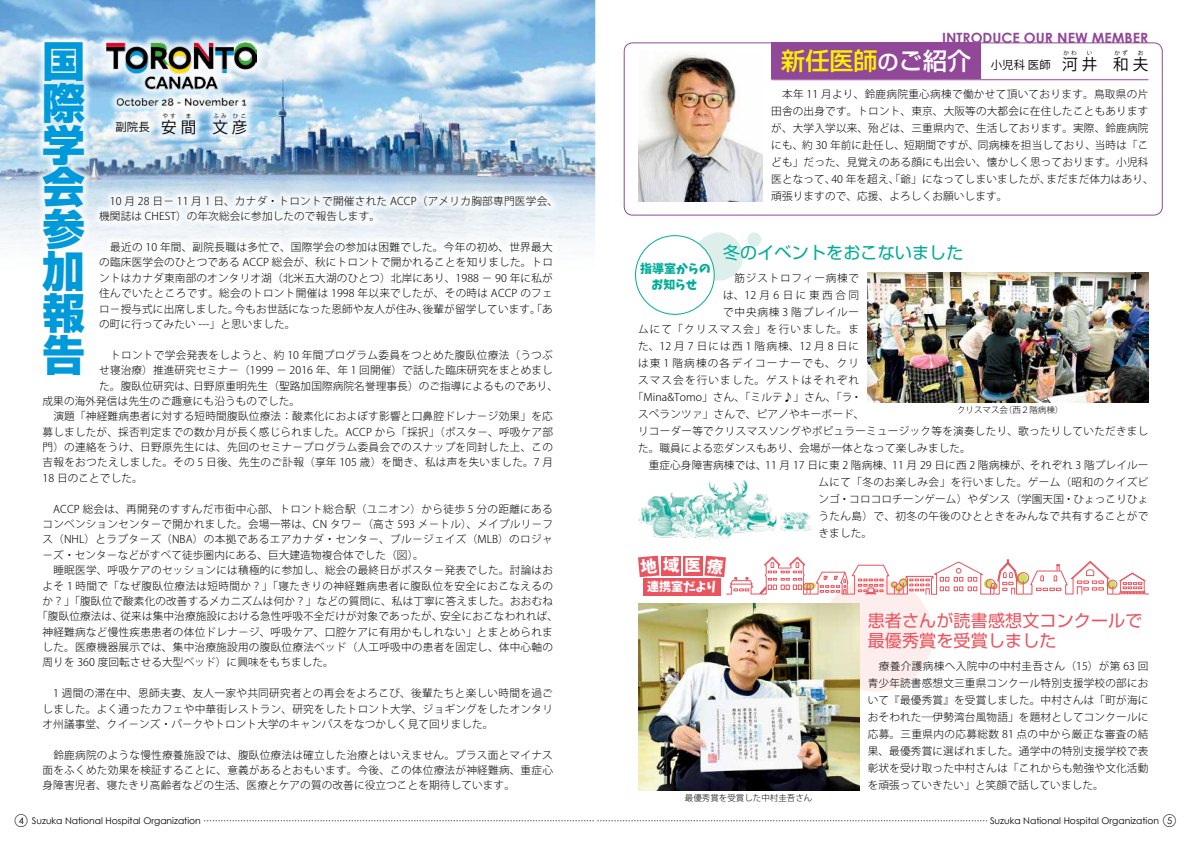
<style>
.page{position:relative;width:1191px;height:842px;background:#fff}
.page>*{position:absolute;margin:0;border:0;box-sizing:border-box;transform-origin:0 0}
.t1{font:800 42.1px/42.1px "Shin Go Pro";color:#0099d9;text-align:justify}
.t2{font:500 24.1px "Shin Go Pro";color:#fff100}
.t3{font:17px/19.8px "Shin Go Pro";letter-spacing:.01em;color:#ea545e}
.t4{font:17px "Shin Go Pro";letter-spacing:.01em;color:#00ac97}
.t5{font:16.3px "Keifont";color:#fff}
.t6{font:15.6px "Koz Go Pr 6 N";color:#000}
.t7{font:700 14.2px "Century Gothic";color:#924898}
.t8{font:12px/15.7px "Keifont";color:#00ac97;text-align:center}
.t9{font:12px "Keifont";color:#fff}
.t10{font:11.3px "Koz Go Pr 6 N";letter-spacing:.01em;color:#000}
.t11{font:300 10.6px/17px "Koz Go Pr 6 N";letter-spacing:.015em;color:#000;text-align:justify}
.t12{font:300 10.6px "Koz Go Pr 6 N";letter-spacing:.035em;color:#000}
.t13{font:300 10.6px "Koz Go Pr 6 N";letter-spacing:.11em;color:#000}
.t14{font:300 10.6px "Koz Go Pr 6 N";letter-spacing:.04em;color:#000}
.t15{font:300 10.6px "Koz Go Pr 6 N";letter-spacing:.105em;color:#000}
.t16{font:300 10.6px "Koz Go Pr 6 N";letter-spacing:.075em;color:#000}
.t17{font:300 10.6px "Koz Go Pr 6 N";letter-spacing:.235em;color:#000}
.t18{font:300 10.6px "Koz Go Pr 6 N";letter-spacing:.08em;color:#000}
.t19{font:8.5px "Koz Go Pro";color:#000}
.t20{font:300 8.5px "Koz Go Pr 6 N";color:#000}
.t21{font:5.7px "Koz Go Pr 6 N";letter-spacing:.39em;color:#000}
.s1{font-size:15.6px}
.s2{font-size:21.3px;color:#fff}
.s3{color:#fff}
.s4{font-size:14.2px}
.s5{font-family:"Century Gothic";font-size:9.2px}
</style>
<div class="page">
<img style="left:0;top:0;width:595px;height:244px">
<div style="left:819px;top:578px;width:114px;height:114px;background:#fdeeed;border-radius:50%"></div>
<div style="left:694px;top:232px;width:49px;height:49px;background:#deefeb;border-radius:50%"></div>
<div style="left:747px;top:232px;width:14px;height:15px;background:#deefeb;border-radius:50%"></div>
<div style="left:35px;top:188px;width:526px;height:610px;background:#fff"></div>
<div style="left:35px;top:34px;width:58px;height:350px;background:#fff;opacity:.75"></div>
<div style="left:97px;top:33px;width:169px;height:82px;background:#fff;opacity:.75"></div>
<img style="left:106px;top:43px;width:151px;height:63px">
<div style="left:108px;top:105px;width:146px;height:37px;background:#fff;opacity:.75"></div>
<div style="left:624px;top:43px;width:538px;height:172px;border:1px solid #924898;border-radius:9px"></div>
<hr style="left:771px;top:79px;width:377px;height:1px;background:#924898">
<img style="left:638px;top:52px;width:125px;height:149px">
<div style="left:771px;top:43px;width:210px;height:36px;background:#924898"></div>
<img style="left:638px;top:604px;width:221px;height:187px">
<div style="left:661px;top:556px;width:20px;height:19px;background:#ea545e"></div>
<div style="left:683px;top:556px;width:19px;height:19px;background:#ea545e"></div>
<div style="left:643px;top:578px;width:78px;height:17px;background:#ea545e"></div>
<img style="left:867px;top:272px;width:281px;height:131px">
<div style="left:635px;top:236px;width:79px;height:78px;background:#fff;border-radius:50%"></div>
<div style="left:635px;top:235px;width:79px;height:80px;border:1px solid #00ac97;border-radius:50%"></div>
<img style="left:638px;top:481px;width:172px;height:58px">
<svg style="left:638px;top:556px;width:21px;height:21px"></svg>
<svg style="left:704px;top:556px;width:444px;height:39px"></svg>
<h1 class="t1" style="left:43px;top:35px;width:44px">国際学会参加報告</h1>
<p class="t21" style="left:162px;top:112px;width:15px">やす</p>
<p class="t21" style="left:213px;top:112px;width:15px">ふみ</p>
<p class="t21" style="left:233px;top:112px;width:15px">ひこ</p>
<p class="t21" style="left:186px;top:112px;width:7px">ま</p>
<p class="t10" style="left:115px;top:121px;width:63px">副院長　<span class="s1">安</span></p>
<h3 class="t6" style="left:212px;top:118px;width:37px">文彦</h3>
<h3 class="t6" style="left:181px;top:118px;width:17px">間</h3>
<p class="t11" style="left:99px;top:194px;width:460px;line-height:15.4px">　10 月 28 日－ 11 月 1 日、カナダ・トロントで開催された ACCP（アメリカ胸部専門医学会、機関誌は CHEST）の年次総会に参加したので報告します。</p>
<p class="t11" style="left:99px;top:240px;width:455px;line-height:15.4px">　最近の 10 年間、副院長職は多忙で、国際学会の参加は困難でした。今年の初め、世界最大の臨床医学会のひとつである ACCP 総会が、秋にトロントで開かれることを知りました。トロントはカナダ東南部のオンタリオ湖（北米五大湖のひとつ）北岸にあり、1988 － 90 年に私が住んでいたところです。総会のトロント開催は 1998 年以来でしたが、その時は ACCP のフェロ－授与式に出席しました。今もお世話になった恩師や友人が住み、後輩が留学しています。「あの町に行ってみたい ---」と思いました。</p>
<p class="t11" style="left:99px;top:347px;width:455px">　トロントで学会発表をしようと、約 10 年間プログラム委員をつとめた腹臥位療法（うつぶ</p>
<p class="t11" style="left:99px;top:362px;width:455px">せ寝治療）推進研究セミナ－（1999 － 2016 年、年 1 回開催）で話した臨床研究をまとめまし</p>
<p class="t11" style="left:99px;top:377px;width:460px">た。腹臥位研究は、日野原重明先生（聖路加国際病院名誉理事長）のご指導によるものであり、</p>
<p class="t11" style="left:43px;top:393px;width:259px">成果の海外発信は先生のご趣意にも沿うものでした。</p>
<p class="t11" style="left:43px;top:408px;width:512px">　演題「神経難病患者に対する短時間腹臥位療法：酸素化におよぼす影響と口鼻腔ドレナ－ジ効果」を応</p>
<p class="t11" style="left:43px;top:423px;width:512px">募しましたが、採否判定までの数か月が長く感じられました。ACCP から「採択」（ポスタ－、呼吸ケア部</p>
<p class="t11" style="left:43px;top:439px;width:512px">門）の連絡をうけ、日野原先生には、先回のセミナ－プログラム委員会でのスナップを同封した上、この</p>
<p class="t11" style="left:43px;top:454px;width:512px">吉報をおつたえしました。その 5 日後、先生のご訃報（享年 105 歳）を聞き、私は声を失いました。7 月</p>
<p class="t11" style="left:43px;top:470px;width:102px">18 日のことでした。</p>
<p class="t11" style="left:43px;top:500px;width:512px">　ACCP 総会は、再開発のすすんだ市街中心部、トロント総合駅（ユニオン）から徒歩 5 分の距離にある</p>
<p class="t11" style="left:43px;top:516px;width:512px">コンベンションセンタ－で開かれました。会場一帯は、CN タワ－（高さ 593 メ－トル）、メイプルリ－フ</p>
<p class="t12" style="left:43px;top:533px;width:512px">ス（NHL）とラプタ－ズ（NBA）の本拠であるエアカナダ・センタ－、ブル－ジェイズ（MLB）のロジャ</p>
<p class="t11" style="left:43px;top:547px;width:383px">－ズ・センタ－などがすべて徒歩圏内にある、巨大建造物複合体でした（図）。</p>
<p class="t11" style="left:43px;top:562px;width:512px">　睡眠医学、呼吸ケアのセッションには積極的に参加し、総会の最終日がポスタ－発表でした。討論はお</p>
<p class="t12" style="left:43px;top:580px;width:512px">よそ 1 時間で「なぜ腹臥位療法は短時間か？」「寝たきりの神経難病患者に腹臥位を安全におこなえるの</p>
<p class="t11" style="left:43px;top:593px;width:512px">か？」「腹臥位で酸素化の改善するメカニズムは何か？」などの質問に、私は丁寧に答えました。おおむね</p>
<p class="t11" style="left:37px;top:608px;width:522px">「腹臥位療法は、従来は集中治療施設における急性呼吸不全だけが対象であったが、安全におこなわれれば、</p>
<p class="t11" style="left:43px;top:623px;width:512px">神経難病など慢性疾患患者の体位ドレナ－ジ、呼吸ケア、口腔ケアに有用かもしれない」とまとめられま</p>
<p class="t11" style="left:43px;top:639px;width:512px">した。医療機器展示では、集中治療施設用の腹臥位療法ベッド（人工呼吸中の患者を固定し、体中心軸の</p>
<p class="t11" style="left:43px;top:654px;width:293px">周りを 360 度回転させる大型ベッド）に興味をもちました。</p>
<p class="t11" style="left:43px;top:686px;width:512px;line-height:15.4px">　1 週間の滞在中、恩師夫妻、友人一家や共同研究者との再会をよろこび、後輩たちと楽しい時間を過ごしました。よく通ったカフェや中華街レストラン、研究をしたトロント大学、ジョギングをしたオンタリオ州議事堂、クイ－ンズ・パ－クやトロント大学のキャンパスをなつかしく見て回りました。</p>
<p class="t11" style="left:43px;top:747px;width:512px;line-height:15.4px">　鈴鹿病院のような慢性療養施設では、腹臥位療法は確立した治療とはいえません。プラス面とマイナス面をふくめた効果を検証することに、意義があるとおもいます。今後、この体位療法が神経難病、重症心身障害児者、寝たきり高齢者などの生活、医療とケアの質の改善に役立つことを期待しています。</p>
<h3 class="t7" style="left:942px;top:27px;width:208px">INTRODUCE OUR NEW MEMBER</h3>
<h2 class="t2" style="left:781px;top:41px;width:191px">新任医師<span class="s2">の</span><span class="s3">ご紹介</span></h2>
<p class="t21" style="left:1114px;top:50px;width:15px">かず</p>
<p class="t21" style="left:1137px;top:50px;width:7px">お</p>
<p class="t11" style="left:771px;top:86px;width:384px;text-align:left">　本年 11 月より、鈴鹿病院重心病棟で働かせて頂いております。鳥取県の片田舎の出身です。トロント、東京、大阪等の大都会に在住したこともありますが、大学入学以来、殆どは、三重県内で、生活しております。実際、鈴鹿病院にも、約 30 年前に赴任し、短期間ですが、同病棟を担当しており、当時は「こども」だった、見覚えのある顔にも出会い、懐かしく思っております。小児科医となって、40 年を超え、「爺」になってしまいましたが、まだまだ体力はあり、頑張りますので、応援、よろしくお願いします。</p>
<p class="t21" style="left:1063px;top:50px;width:15px">かわ</p>
<p class="t21" style="left:1086px;top:50px;width:7px">い</p>
<h3 class="t6" style="left:1113px;top:56px;width:37px">和夫</h3>
<h3 class="t6" style="left:1081px;top:56px;width:17px">井</h3>
<p class="t10" style="left:990px;top:58px;width:89px">小児科 医師　<span class="s1">河</span></p>
<h3 class="t4" style="left:723px;top:238px;width:242px">冬のイベントをおこないました</h3>
<p class="t16" style="left:723px;top:272px;width:138px">　筋ジストロフィー病棟で</p>
<p class="t17" style="left:723px;top:289px;width:138px">は、12月6日に東西合同</p>
<p class="t18" style="left:723px;top:306px;width:138px">で中央病棟 3 階プレイルー</p>
<p class="t13" style="left:638px;top:323px;width:223px">ムにて「クリスマス会」を行いました。ま</p>
<p class="t13" style="left:638px;top:340px;width:223px">た、12 月 7 日には西 1 階病棟、12 月 8 日に</p>
<p class="t13" style="left:638px;top:357px;width:223px">は東 1 階病棟の各デイコーナーでも、クリ</p>
<p class="t15" style="left:638px;top:374px;width:223px">スマス会を行いました。ゲストはそれぞれ</p>
<p class="t11" style="left:632px;top:388px;width:231px">「Mina&amp;Tomo」さん、「ミルテ♪」さん、「ラ・</p>
<p class="t11" style="left:638px;top:405px;width:228px">スぺランツァ」さんで、ピアノやキーボード、</p>
<p class="t11" style="left:638px;top:422px;width:512px">リコーダー等でクリスマスソングやポピュラーミュージック等を演奏したり、歌ったりしていただきまし</p>
<p class="t11" style="left:638px;top:439px;width:334px">た。職員による恋ダンスもあり、会場が一体となって楽しみました。</p>
<p class="t11" style="left:638px;top:456px;width:512px">　重症心身障害病棟では、11 月 17 日に東 2 階病棟、11 月 29 日に西 2 階病棟が、それぞれ 3 階プレイルー</p>
<p class="t14" style="left:818px;top:476px;width:331px">ムにて「冬のお楽しみ会」を行いました。ゲーム（昭和のクイズビ</p>
<p class="t11" style="left:818px;top:490px;width:331px">ンゴ・コロコロチーンゲーム）やダンス（学園天国・ひょっこりひょ</p>
<p class="t12" style="left:818px;top:510px;width:331px">うたん島）で、初冬の午後のひとときをみんなで共有することがで</p>
<p class="t11" style="left:818px;top:524px;width:55px">きました。</p>
<p class="t8" style="left:640px;top:260px;width:72px">指導室からのお知らせ</p>
<p class="t20" style="left:957px;top:405px;width:108px">クリスマス会（西２階病棟）</p>
<h3 class="t5" style="left:663px;top:552px;width:39px">域医</h3>
<p class="t9" style="left:647px;top:577px;width:71px">連携室だより</p>
<p class="t20" style="left:685px;top:793px;width:129px">最優秀賞を受賞した中村圭吾さん</p>
<h3 class="t3" style="left:867px;top:609px;width:276px">患者さんが読書感想文コンクールで最優秀賞を受賞しました</h3>
<p class="t11" style="left:867px;top:658px;width:282px">　療養介護病棟へ入院中の中村圭吾さん（15）が第 63 回青少年読書感想文三重県コンクール特別支援学校の部において『最優秀賞』を受賞しました。中村さんは「町が海におそわれた―伊勢湾台風物語」を題材としてコンクールに応募。三重県内の応募総数 81 点の中から厳正な審査の結果、最優秀賞に選ばれました。通学中の特別支援学校で表彰状を受け取った中村さんは「これからも勉強や文化活動を頑張っていきたい」と笑顔で話していました。</p>
<p class="t19" style="left:14px;top:815px;width:1164px"><span class="s4">○</span><span class="s5">4 Suzuka National Hospital Organization</span> ………………………………………………………………………………………………………………………… ………………………………………………………………………………………………………………………… <span class="s5">Suzuka National Hospital Organization</span> <span class="s4">○</span><span class="s5">5</span></p>
</div>
